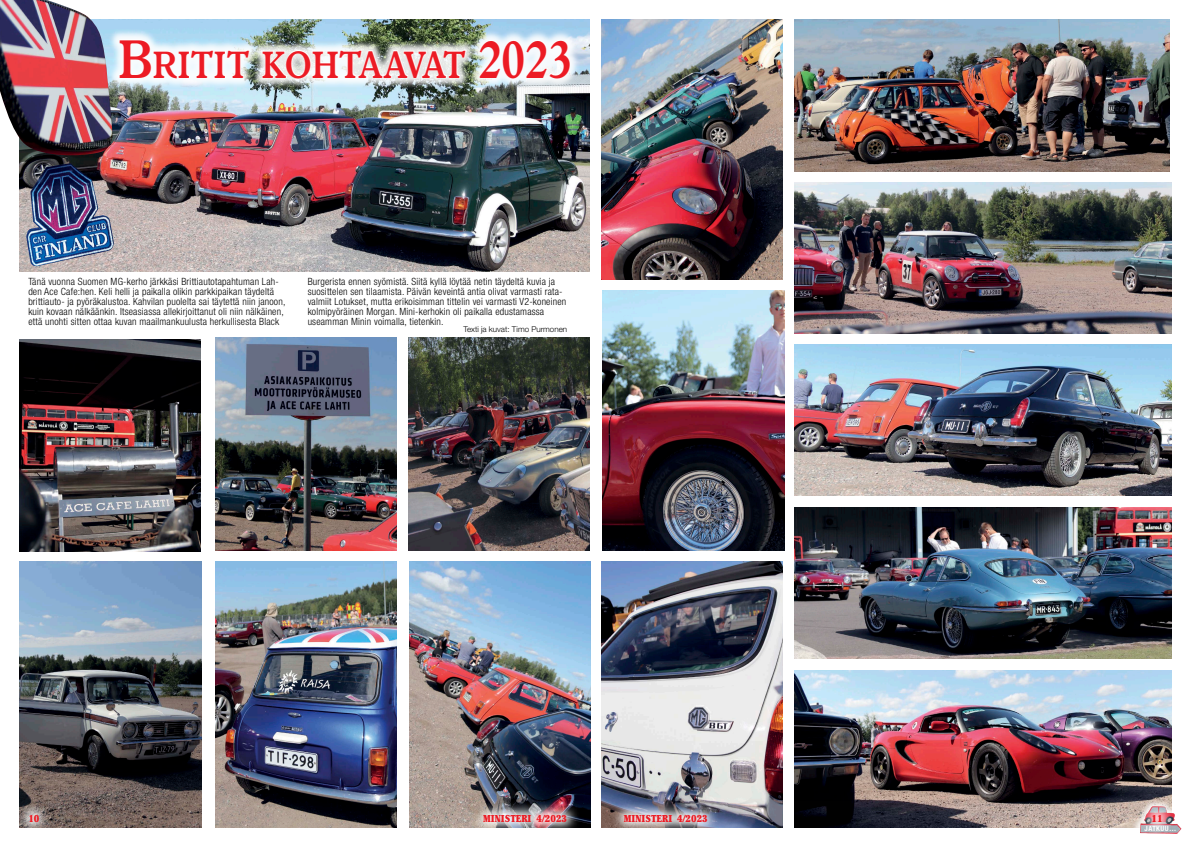
<style>
.page{position:relative;width:1191px;height:842px;background:#fff}
.page>*{position:absolute;margin:0;border:0;box-sizing:border-box;transform-origin:0 0}
.t1{font:700 37.8px "Italian Old Style MT Std";letter-spacing:.015em;color:#ec1b24;scale:.85 1}
.t2{font:300 condensed 10px/10px "Helvetica Neue LT Pro";letter-spacing:.02em;color:#000}
.t3{font:900 condensed 10px "Cheltenham Std";color:#ec1b24}
.t4{font:300 8px "Helvetica Neue LT Pro";color:#000}
.t5{font:700 condensed 7.2px "Helvetica Neue LT Pro";letter-spacing:.06em;color:#fff}
.s1{font-size:54px}
</style>
<div class="page">
<img style="left:794px;top:670px;width:377px;height:131px">
<div style="left:1132px;top:798px;width:57px;height:44px;background:#fff;opacity:.85"></div>
<img style="left:20px;top:562px;width:181px;height:239px">
<img style="left:410px;top:562px;width:180px;height:266px">
<img style="left:601px;top:562px;width:182px;height:266px">
<img style="left:19px;top:801px;width:560px;height:27px">
<img style="left:611px;top:801px;width:563px;height:34px">
<img style="left:215px;top:562px;width:182px;height:265px">
<img style="left:20px;top:339px;width:180px;height:213px">
<img style="left:408px;top:338px;width:182px;height:212px">
<img style="left:20px;top:20px;width:570px;height:251px">
<img style="left:0;top:0;width:112px;height:156px">
<img style="left:215px;top:338px;width:182px;height:212px">
<img style="left:602px;top:291px;width:182px;height:259px">
<img style="left:794px;top:183px;width:377px;height:151px">
<img style="left:794px;top:507px;width:377px;height:151px">
<div style="left:108px;top:28px;width:473px;height:61px;background:#fff;opacity:.9"></div>
<svg style="left:118px;top:39px;width:133px;height:40px"></svg>
<svg style="left:262px;top:49px;width:205px;height:30px"></svg>
<svg style="left:478px;top:39px;width:93px;height:40px"></svg>
<img style="left:601px;top:20px;width:181px;height:259px">
<img style="left:794px;top:20px;width:375px;height:151px">
<img style="left:794px;top:344px;width:377px;height:152px">
<img style="left:26px;top:163px;width:88px;height:104px">
<h1 class="t1" style="left:119px;top:41px;width:534px"><span class="s1">B</span>RITIT KOHTAAVAT <span class="s1">2023</span></h1>
<p class="t2" style="left:28px;top:276px;width:259px">Tänä vuonna Suomen MG-kerho järkkäsi Brittiautotapahtuman Lah&shy;den Ace Cafe:hen. Keli helli ja paikalla olikin parkkipaikan täydeltä brittiauto- ja pyöräkalustoa. Kahvilan puolelta sai täytettä niin janoon, kuin kovaan nälkäänkin. Itseasiassa allekirjoittanut oli niin nälkäinen, että unohti sitten ottaa kuvan maailmankuulusta herkullisesta Black</p>
<p class="t2" style="left:308px;top:276px;width:260px">Burgerista ennen syömistä. Siitä kyllä löytää netin täydeltä kuvia ja suosittelen sen tilaamista. Päivän keveintä antia olivat varmasti rata&shy;valmiit Lotukset, mutta erikoisimman tittelin vei varmasti V2-koneinen kolmipyöräinen Morgan. Mini-kerhokin oli paikalla edustamassa useamman Minin voimalla, tietenkin.</p>
<p class="t4" style="left:463px;top:324px;width:105px">Texti ja kuvat: Timo Purmonen</p>
<p class="t3" style="left:28px;top:812px;width:13px">10</p>
<p class="t3" style="left:483px;top:812px;width:14px">MINISTER</p>
<p class="t3" style="left:527px;top:812px;width:41px">I 4/2023</p>
<p class="t3" style="left:624px;top:812px;width:14px">MINISTER</p>
<p class="t3" style="left:668px;top:812px;width:41px">I 4/2023</p>
<p class="t3" style="left:1151px;top:812px;width:13px">11</p>
<p class="t5" style="left:1144px;top:824px;width:33px">JATKUU…</p>
</div>
